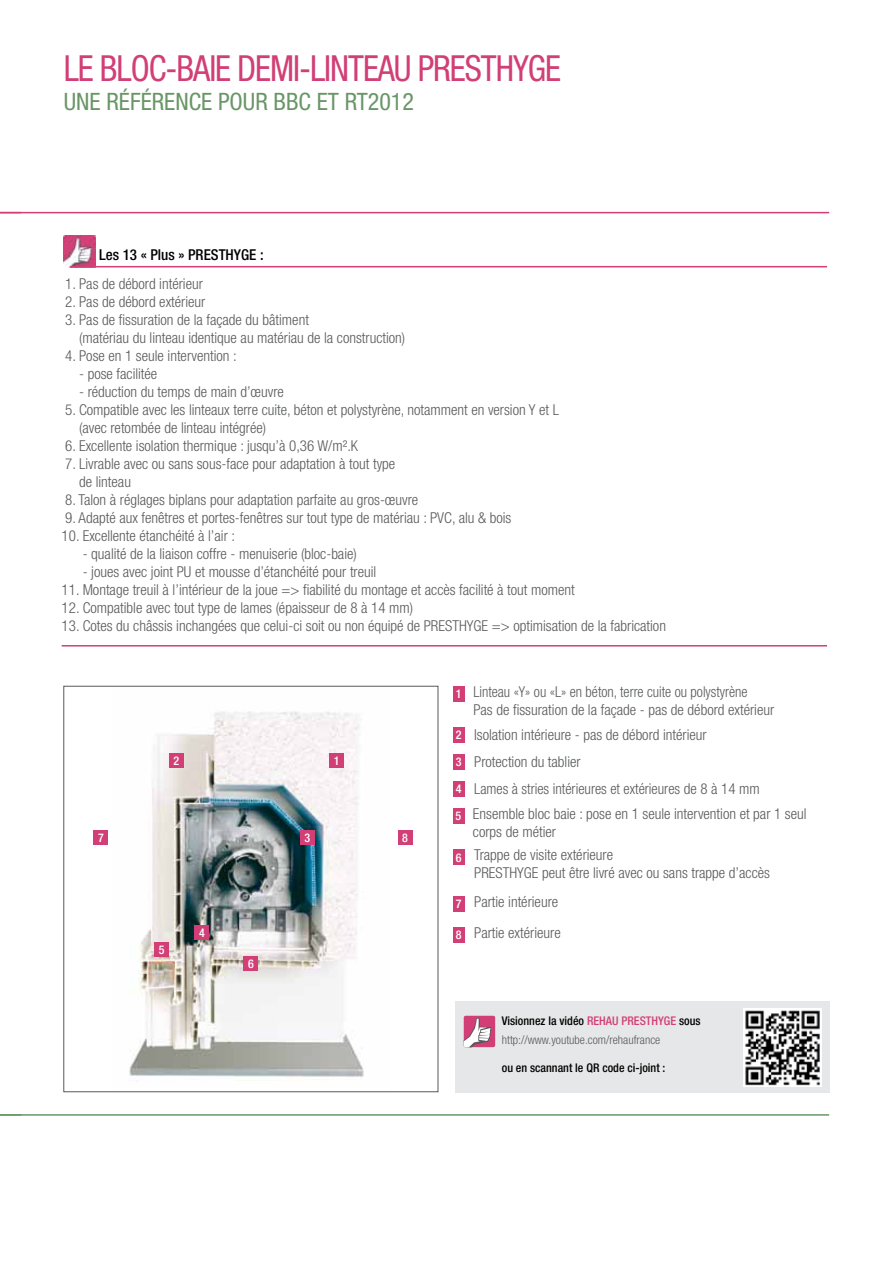
<style>
.page{position:relative;width:893px;height:1263px;background:#fff}
.page>*{position:absolute;margin:0;border:0;box-sizing:border-box;transform-origin:0 0}
.t1{font:condensed 36px "Helvetica Neue LT Std";letter-spacing:-.03em;color:#d13f76;scale:.95 1}
.t2{font:condensed 24px "Helvetica Neue LT Std";color:#699667}
.t3{font:300 condensed 15px/18px "Helvetica Neue LT Std";color:#58595b}
.t4{font:300 condensed 15px/18px "Helvetica Neue LT Std";color:#58595b;scale:.95 1}
.t5{font:500 condensed 15px "Helvetica Neue LT Std";color:#000}
.t6{font:300 condensed 12px/18.6px "Helvetica Neue LT Std";color:#58595b}
.t7{font:500 condensed 12px "Helvetica Neue LT Std";color:#000}
.t8{font:500 condensed 12px "Helvetica Neue LT Std";color:#fff}
.s1{font-weight:500;font-size:12px;color:#fff}
.s2{font-weight:500;color:#000}
.s3{font-weight:500;color:#d13f76}
</style>
<div class="page">
<hr style="left:0;top:212px;width:829px;height:1px;background:#d13f76">
<hr style="left:0;top:1114px;width:829px;height:2px;background:#699667">
<img style="left:129px;top:711px;width:235px;height:371px">
<div style="left:64px;top:686px;width:374px;height:406px;border:1px solid #58595b"></div>
<div style="left:329px;top:753px;width:15px;height:15px;background:#d13f76"></div>
<div style="left:169px;top:753px;width:15px;height:15px;background:#d13f76"></div>
<div style="left:300px;top:830px;width:15px;height:15px;background:#d13f76"></div>
<div style="left:195px;top:925px;width:14px;height:15px;background:#d13f76"></div>
<div style="left:154px;top:942px;width:15px;height:15px;background:#d13f76"></div>
<div style="left:243px;top:956px;width:15px;height:15px;background:#d13f76"></div>
<div style="left:94px;top:830px;width:14px;height:15px;background:#d13f76"></div>
<div style="left:398px;top:830px;width:14px;height:15px;background:#d13f76"></div>
<div style="left:453px;top:686px;width:12px;height:15px;background:#d13f76"></div>
<div style="left:453px;top:727px;width:12px;height:15px;background:#d13f76"></div>
<div style="left:453px;top:754px;width:12px;height:15px;background:#d13f76"></div>
<div style="left:453px;top:781px;width:12px;height:15px;background:#d13f76"></div>
<div style="left:453px;top:808px;width:11px;height:16px;background:#d13f76"></div>
<div style="left:453px;top:850px;width:12px;height:15px;background:#d13f76"></div>
<div style="left:453px;top:896px;width:12px;height:15px;background:#d13f76"></div>
<div style="left:453px;top:927px;width:12px;height:15px;background:#d13f76"></div>
<img style="left:64px;top:235px;width:31px;height:32px">
<hr style="left:70px;top:266px;width:757px;height:1px;background:#d13f76">
<hr style="left:62px;top:645px;width:765px;height:1px;background:#d13f76">
<div style="left:455px;top:1002px;width:374px;height:91px;background:#e6e7e8"></div>
<svg style="left:463px;top:1015px;width:32px;height:32px"></svg>
<img style="left:743px;top:1008px;width:79px;height:79px">
<h1 class="t1" style="left:64px;top:47px;width:525px">LE BLOC-BAIE DEMI-LINTEAU PRESTHYG E</h1>
<h2 class="t2" style="left:64px;top:87px;width:352px">UNE RÉFÉRENCE POUR BBC ET RT2012</h2>
<p class="t5" style="left:99px;top:246px;width:166px">Les 13 « Plus » PRESTHYGE :</p>
<p class="t3" style="left:65px;top:275px;width:139px">1. Pas de débord intérieur</p>
<p class="t3" style="left:65px;top:293px;width:142px">2. Pas de débord extérieur</p>
<p class="t3" style="left:79px;top:311px;width:328px;text-indent:-14px">3. Pas de fissuration de la façade du bâtiment<br>(matériau du linteau identique au matériau de la construction)</p>
<p class="t3" style="left:65px;top:347px;width:173px">4. Pose en 1 seule intervention :</p>
<p class="t3" style="left:79px;top:365px;width:80px">- pose facilitée</p>
<p class="t3" style="left:79px;top:383px;width:206px">- réduction du temps de main d’œuvre</p>
<p class="t3" style="left:79px;top:401px;width:481px;text-indent:-14px">5. Compatible avec les linteaux terre cuite, béton et polystyrène, notamment en version Y et L (avec retombée de linteau intégrée)</p>
<p class="t3" style="left:65px;top:437px;width:294px">6. Excellente isolation thermique : jusqu’à 0,36 W/m².K</p>
<p class="t3" style="left:79px;top:455px;width:318px;text-indent:-14px">7. Livrable avec ou sans sous-face pour adaptation à tout type de linteau</p>
<p class="t3" style="left:65px;top:491px;width:355px">8. Talon à réglages biplans pour adaptation parfaite au gros-œuvre</p>
<p class="t3" style="left:65px;top:509px;width:448px">9. Adapté aux fenêtres et portes-fenêtres sur tout type de matériau : PVC, alu &amp; bois</p>
<p class="t3" style="left:62px;top:527px;width:175px">10. Excellente étanchéité à l’air :</p>
<p class="t3" style="left:83px;top:545px;width:276px">- qualité de la liaison coffre - menuiserie (bloc-baie)</p>
<p class="t3" style="left:83px;top:563px;width:295px">- joues avec joint PU et mousse d’étanchéité pour treuil</p>
<p class="t3" style="left:62px;top:581px;width:515px">11. Montage treuil à l’intérieur de la joue =&gt; fiabilité du montage et accès facilité à tout moment</p>
<p class="t3" style="left:62px;top:599px;width:353px">12. Compatible avec tout type de lames (épaisseur de 8 à 14 mm)</p>
<p class="t3" style="left:62px;top:617px;width:606px">13. Cotes du châssis inchangées que celui-ci soit ou non équipé de PRESTHYGE =&gt; optimisation de la fabrication</p>
<p class="t8" style="left:174px;top:753px;width:7px">2</p>
<p class="t8" style="left:334px;top:753px;width:7px">1</p>
<p class="t8" style="left:98px;top:830px;width:7px">7</p>
<p class="t8" style="left:402px;top:830px;width:7px">8</p>
<p class="t8" style="left:304px;top:830px;width:7px">3</p>
<p class="t8" style="left:159px;top:942px;width:7px">5</p>
<p class="t8" style="left:199px;top:925px;width:7px">4</p>
<p class="t8" style="left:248px;top:957px;width:7px">6</p>
<p class="t4" style="left:473px;top:682px;width:318px;text-indent:-17px"><span class="s1">1</span> Linteau «Y» ou «L» en béton, terre cuite ou polystyrène<br>Pas de fissuration de la façade - pas de débord extérieur</p>
<p class="t3" style="left:456px;top:721px;width:305px;line-height:27.2px"><span class="s1">2</span> Isolation intérieure - pas de débord intérieur<br><span class="s1">3</span> Protection du tablier<br><span class="s1">4</span> Lames à stries intérieures et extérieures de 8 à 14 mm</p>
<p class="t3" style="left:473px;top:805px;width:335px">Ensemble bloc baie : pose en 1 seule intervention et par 1 seul corps de métier</p>
<p class="t8" style="left:456px;top:809px;width:7px">5</p>
<p class="t3" style="left:474px;top:846px;width:141px">Trappe de visite extérieure presthyge</p>
<p class="t8" style="left:456px;top:850px;width:7px">6</p>
<p class="t3" style="left:456px;top:886px;width:106px;line-height:31.2px"><span class="s1">7</span> Partie intérieure<br><span class="s1">8</span> Partie extérieure</p>
<p class="t3" style="left:542px;top:864px;width:229px">peut être livré avec ou sans trappe d’accès</p>
<p class="t6" style="left:502px;top:1011px;width:200px"><span class="s2">Visionnez la vidéo</span> <span class="s3">REHAU PRESTHYGE</span> <span class="s2">sous </span>http://www.youtube.com/rehaufrance</p>
<p class="t7" style="left:502px;top:1061px;width:165px">ou en scannant le QR code ci-joint :</p>
</div>
